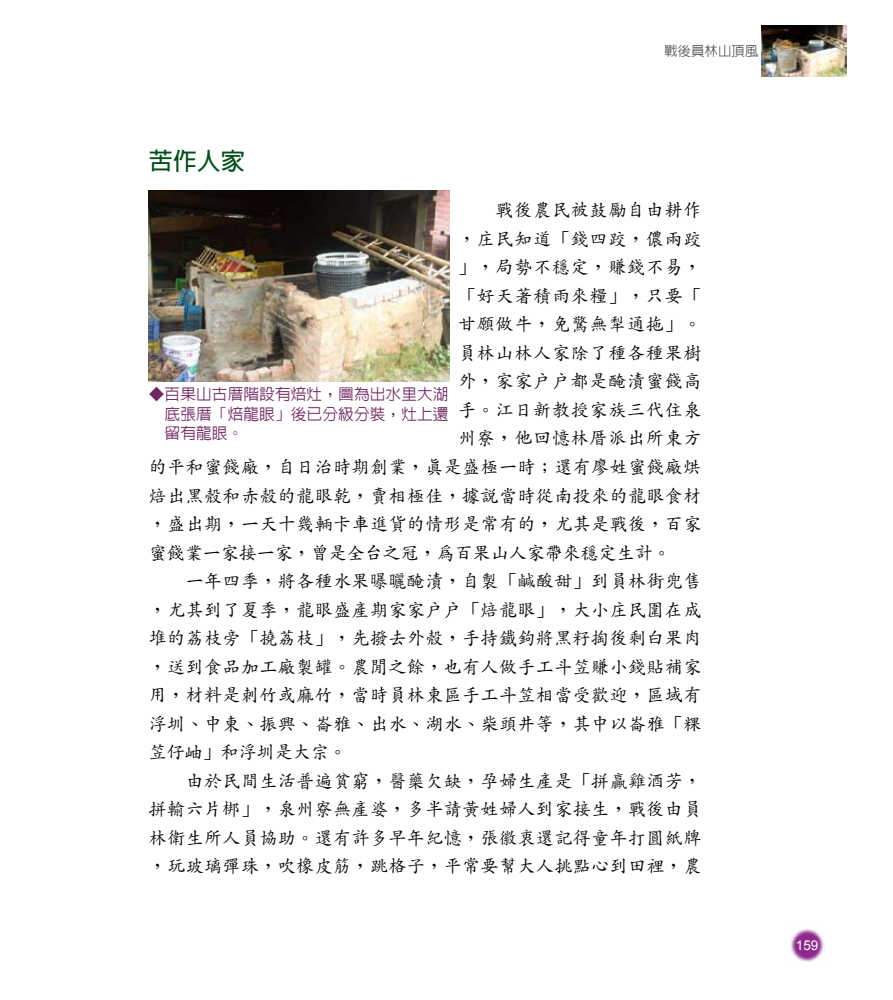
<style>
.page{position:relative;width:893px;height:1000px;background:#fff}
.page>*{position:absolute;margin:0;border:0;box-sizing:border-box;transform-origin:0 0}
.t1{font:700 24px "Lin Gothic";color:#004e1a}
.t2{font:500 18px "Zen Kai";letter-spacing:.025em;color:#000}
.t3{font:500 18px "Zen Kai";letter-spacing:.045em;color:#000}
.t4{font:500 18px "Zen Kai";color:#000}
.t5{font:500 15.75px/19.5px "Lin Gothic";color:#6f2760;text-align:justify}
.t6{font:500 13.5px "Lin Gothic";color:#595757}
.t7{font:13.5px "Arial";color:#fff}
</style>
<div class="page">
<img style="left:791px;top:928px;width:34px;height:33px">
<img style="left:762px;top:26px;width:85px;height:51px">
<img style="left:149px;top:190px;width:300px;height:191px">
<h1 class="t1" style="left:149px;top:148px;width:97px">苦作人家</h1>
<p class="t6" style="left:664px;top:44px;width:96px">戰後員林山頂風</p>
<p class="t3" style="left:458px;top:201px;width:245px">　　戰後農民被鼓勵自由耕作</p>
<p class="t3" style="left:458px;top:230px;width:245px">，庄民知道「錢四跤，儂兩跤</p>
<p class="t3" style="left:458px;top:258px;width:245px">」，局勢不穩定，賺錢不易，</p>
<p class="t3" style="left:458px;top:287px;width:245px">「好天著積雨來糧」，只要「</p>
<p class="t3" style="left:458px;top:315px;width:245px">甘願做牛，免驚無犁通拖」。</p>
<p class="t3" style="left:458px;top:344px;width:245px">員林山林人家除了種各種果樹</p>
<p class="t3" style="left:458px;top:372px;width:245px">外，家家戶戶都是醃漬蜜餞高</p>
<p class="t3" style="left:458px;top:401px;width:245px">手。江日新教授家族三代住泉</p>
<p class="t3" style="left:458px;top:429px;width:245px">州寮，他回憶林厝派出所東方</p>
<p class="t2" style="left:149px;top:458px;width:554px">的平和蜜餞廠，自日治時期創業，真是盛極一時；還有廖姓蜜餞廠烘</p>
<p class="t2" style="left:149px;top:486px;width:554px">焙出黑殼和赤殼的龍眼乾，賣相極佳，據說當時從南投來的龍眼食材</p>
<p class="t2" style="left:149px;top:515px;width:554px">，盛出期，一天十幾輛卡車進貨的情形是常有的，尤其是戰後，百家</p>
<p class="t4" style="left:149px;top:543px;width:523px">蜜餞業一家接一家，曾是全台之冠，為百果山人家帶來穩定生計。</p>
<p class="t2" style="left:149px;top:572px;width:554px">　　一年四季，將各種水果曝曬醃漬，自製「鹹酸甜」到員林街兜售</p>
<p class="t2" style="left:149px;top:600px;width:554px">，尤其到了夏季，龍眼盛產期家家戶戶「焙龍眼」，大小庄民圍在成</p>
<p class="t2" style="left:149px;top:629px;width:554px">堆的荔枝旁「撓荔枝」，先撥去外殼，手持鐵鉤將黑籽掏後剩白果肉</p>
<p class="t2" style="left:149px;top:657px;width:554px">，送到食品加工廠製罐。農閒之餘，也有人做手工斗笠賺小錢貼補家</p>
<p class="t2" style="left:149px;top:686px;width:554px">用，材料是刺竹或麻竹，當時員林東區手工斗笠相當受歡迎，區域有</p>
<p class="t2" style="left:149px;top:714px;width:554px">浮圳、中東、振興、崙雅、出水、湖水、柴頭井等，其中以崙雅「粿</p>
<p class="t4" style="left:149px;top:743px;width:199px">笠仔岫」和浮圳是大宗。</p>
<p class="t2" style="left:149px;top:771px;width:554px">　　由於民間生活普遍貧窮，醫藥欠缺，孕婦生產是「拼贏雞酒芳，</p>
<p class="t2" style="left:149px;top:800px;width:554px">拼輸六片梆」，泉州寮無產婆，多半請黃姓婦人到家接生，戰後由員</p>
<p class="t2" style="left:149px;top:828px;width:554px">林衛生所人員協助。還有許多早年紀憶，張徽衷還記得童年打圓紙牌</p>
<p class="t2" style="left:149px;top:857px;width:554px">，玩玻璃彈珠，吹橡皮筋，跳格子，平常要幫大人挑點心到田裡，農</p>
<p class="t5" style="left:149px;top:384px;width:301px">◆百果山古厝階設有焙灶，圖為出水里大湖　底張厝「焙龍眼」後已分級分裝，灶上還　留有龍眼。</p>
<p class="t7" style="left:796px;top:936px;width:24px">159</p>
</div>
